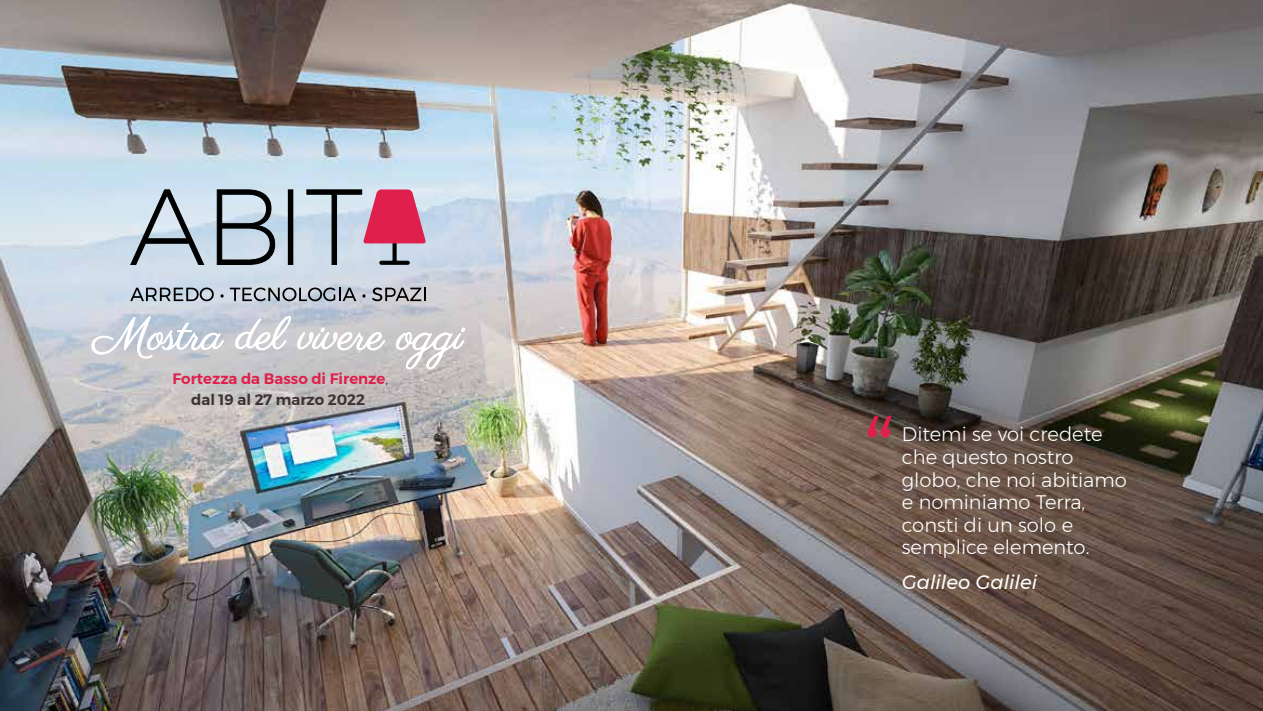
<style>
.page{position:relative;width:1263px;height:711px;background:#fff}
.page>*{position:absolute;margin:0;border:0;box-sizing:border-box;transform-origin:0 0}
.t1{font:300 108px "Montserrat";color:#df204c}
.t2{font:300 19.5px/22.5px "Montserrat";color:#fff}
.t3{font:italic 19.5px "Montserrat";color:#fff}
.t4{font:600 15px/21px "Montserrat";color:#df204c;text-align:center}
.s1{font-weight:300;color:#3c3233}
.s2{color:#3c3233}
</style>
<div class="page">
<img style="left:0;top:0;width:1263px;height:710px">
<svg style="left:130px;top:189px;width:75px;height:76px;background:#a8b5c0"></svg>
<svg style="left:216px;top:189px;width:60px;height:76px;background:#8a96a0"></svg>
<div style="left:288px;top:190px;width:5px;height:74px;background:#000"></div>
<svg style="left:306px;top:189px;width:120px;height:76px;background:#bd90a6"></svg>
<svg style="left:130px;top:287px;width:84px;height:14px"></svg>
<svg style="left:220px;top:294px;width:4px;height:3px"></svg>
<svg style="left:230px;top:287px;width:126px;height:14px;background:#8e949d"></svg>
<svg style="left:362px;top:294px;width:4px;height:3px"></svg>
<svg style="left:372px;top:287px;width:54px;height:14px"></svg>
<svg style="left:91px;top:315px;width:133px;height:43px"></svg>
<svg style="left:235px;top:316px;width:56px;height:34px"></svg>
<svg style="left:297px;top:327px;width:88px;height:23px"></svg>
<svg style="left:396px;top:327px;width:69px;height:42px"></svg>
<p class="t4" style="left:172px;top:368px;width:217px">Fortezza da Basso di Firenze<span class="s1">, </span><span class="s2">dal 19 al 27 marzo 2022</span></p>
<h1 class="t1" style="left:863px;top:377px;width:35px">“</h1>
<p class="t2" style="left:902px;top:422px;width:227px">Ditemi se voi credete che questo nostro globo, che noi abitiamo e nominiamo Terra, consti di un solo e semplice elemento.</p>
<p class="t3" style="left:902px;top:567px;width:137px">Galileo Galilei</p>
</div>
